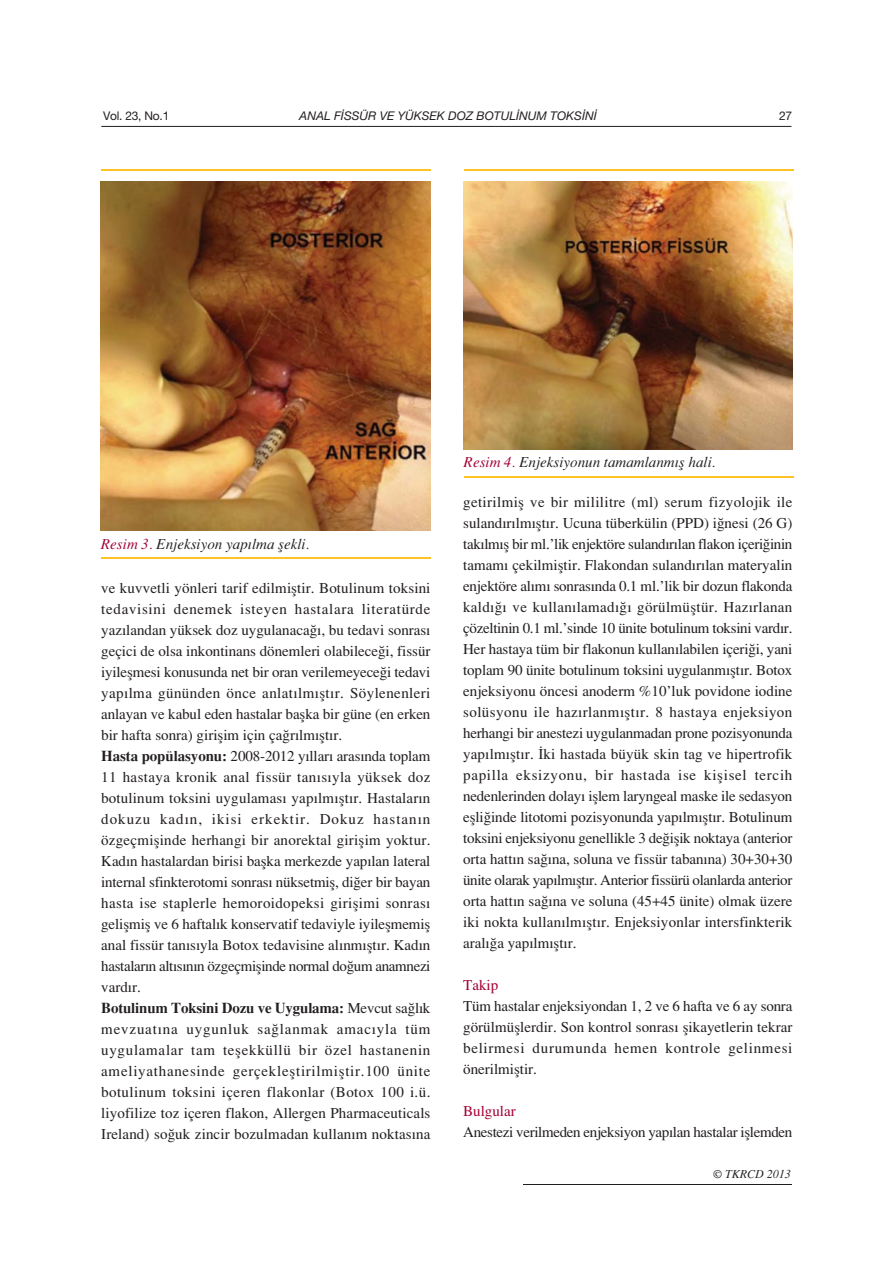
<style>
.page{position:relative;width:893px;height:1263px;background:#fff}
.page>*{position:absolute;margin:0;border:0;box-sizing:border-box;transform-origin:0 0}
.t1{font:15px/21px "Times Turk";color:#231f20;text-align:justify}
.t2{font:italic 15px "Times Turk";color:#231f20}
.t3{font:15px "Times Turk";letter-spacing:-.02em;color:#231f20}
.t4{font:15px "Times Turk B";letter-spacing:-.01em;color:#231f20}
.t5{font:15px "Times Turk";color:#a30134}
.t6{font:12px "Helvetica T Italic";color:#231f20}
.t7{font:12px "Helvetica T";letter-spacing:-.02em;color:#231f20}
.t8{font:italic 12px "Times Turk";color:#231f20}
.s1{color:#a30134}
.s2{font-family:"Times Turk B"}
.s3{font-family:"Times Turk"}
</style>
<div class="page">
<hr style="left:101px;top:126px;width:690px;height:1px;background:#231f20">
<hr style="left:523px;top:1184px;width:268px;height:1px;background:#231f20">
<img style="left:100px;top:181px;width:330px;height:349px">
<hr style="left:101px;top:170px;width:329px;height:1px;background:#ffc424">
<hr style="left:101px;top:558px;width:329px;height:1px;background:#ffc424">
<hr style="left:464px;top:170px;width:329px;height:1px;background:#ffc424">
<hr style="left:464px;top:476px;width:329px;height:2px;background:#ffc424">
<img style="left:463px;top:182px;width:329px;height:267px">
<p class="t7" style="left:103px;top:111px;width:68px">Vol. 23, No.1</p>
<p class="t6" style="left:299px;top:111px;width:299px">ANAL F‹SSÜR VE YÜKSEK DOZ BOTUL‹NUM TOKS‹N‹</p>
<p class="t7" style="left:779px;top:111px;width:15px">27</p>
<p class="t2" style="left:101px;top:539px;width:210px"><span class="s1">Resim 3.</span> Enjeksiyon yap›lma flekli.</p>
<p class="t1" style="left:101px;top:579px;width:331px;text-align:left">ve kuvvetli yönleri tarif edilmifltir. Botulinum toksini tedavisini denemek isteyen hastalara literatürde yaz›landan yüksek doz uygulanaca¤›, bu tedavi sonras› geçici de olsa inkontinans dönemleri olabilece¤i, fissür iyileflmesi konusunda net bir oran verilemeyece¤i tedavi yap›lma gününden önce anlat›lm›flt›r. Söylenenleri anlayan ve kabul eden hastalar baflka bir güne (en erken bir hafta sonra) giriflim için ça¤r›lm›flt›r.<br><span class="s2">Hasta popülasyonu:</span> 2008-2012 y›llar› aras›nda toplam 11 hastaya kronik anal fissür tan›s›yla yüksek doz botulinum toksini uygulamas› yap›lm›flt›r. Hastalar›n dokuzu kad›n, ikisi erkektir. Dokuz hastan›n özgeçmiflinde herhangi bir anorektal giriflim yoktur.<br>Kad›n hastalardan birisi baflka merkezde yap›lan lateral internal sfinkterotomi sonras› nüksetmifl, di¤er bir bayan hasta ise staplerle hemoroidopeksi giriflimi sonras› geliflmifl ve 6 haftal›k konservatif tedaviyle iyileflmemifl anal fissür tan›s›yla Botox tedavisine al›nm›flt›r. Kad›n hastalar›n alt›s›n›n özgeçmiflinde normal do¤um anamnezi vard›r.</p>
<p class="t4" style="left:101px;top:1003px;width:331px">Botulinum Toksini Dozu ve Uygulama: <span class="s3">Mevcut sa¤l›k</span></p>
<p class="t1" style="left:101px;top:1020px;width:331px">mevzuat›na uygunluk sa¤lanmak amac›yla tüm uygulamalar tam teflekküllü bir özel hastanenin ameliyathanesinde gerçeklefltirilmifltir.100 ünite botulinum toksini içeren flakonlar (Botox 100 i.ü. liyofilize toz içeren flakon, Allergen Pharmaceuticals Ireland) so¤uk zincir bozulmadan kullan›m noktas›na</p>
<p class="t2" style="left:464px;top:457px;width:253px"><span class="s1">Resim 4.</span> Enjeksiyonun tamamlanm›fl hali.</p>
<p class="t1" style="left:463px;top:493px;width:331px">getirilmifl ve bir mililitre (ml) serum fizyolojik ile suland›r›lm›flt›r. Ucuna tüberkülin (PPD) i¤nesi (26 G) tak›lm›fl bir ml.’lik enjektöre suland›r›lan flakon içeri¤inin tamam› çekilmifltir. Flakondan suland›r›lan materyalin enjektöre al›m› sonras›nda 0.1 ml.’lik bir dozun flakonda kald›¤› ve kullan›lamad›¤› görülmüfltür. Haz›rlanan çözeltinin 0.1 ml.’sinde 10 ünite botulinum toksini vard›r.<br>Her hastaya tüm bir flakonun kullan›labilen içeri¤i, yani toplam 90 ünite botulinum toksini uygulanm›flt›r. Botox enjeksiyonu öncesi anoderm %10’luk povidone iodine solüsyonu ile haz›rlanm›flt›r. 8 hastaya enjeksiyon herhangi bir anestezi uygulanmadan prone pozisyonunda yap›lm›flt›r. ‹ki hastada büyük skin tag ve hipertrofik papilla eksizyonu, bir hastada ise kiflisel tercih nedenlerinden dolay› ifllem laryngeal maske ile sedasyon eflli¤inde litotomi pozisyonunda yap›lm›flt›r. Botulinum toksini enjeksiyonu genellikle 3 de¤iflik noktaya (anterior orta hatt›n sa¤›na, soluna ve fissür taban›na) 30+30+30 ünite olarak yap›lm›flt›r. Anterior fissürü olanlarda anterior orta hatt›n sa¤›na ve soluna (45+45 ünite) olmak üzere iki nokta kullan›lm›flt›r. Enjeksiyonlar intersfinkterik aral›¤a yap›lm›flt›r.</p>
<p class="t5" style="left:463px;top:980px;width:36px">Takip</p>
<p class="t1" style="left:463px;top:997px;width:331px">Tüm hastalar enjeksiyondan 1, 2 ve 6 hafta ve 6 ay sonra görülmüfllerdir. Son kontrol sonras› flikayetlerin tekrar belirmesi durumunda hemen kontrole gelinmesi önerilmifltir.</p>
<p class="t5" style="left:463px;top:1106px;width:54px">Bulgular</p>
<p class="t3" style="left:463px;top:1127px;width:331px">Anestezi verilmeden enjeksiyon yap›lan hastalar ifllemden</p>
<p class="t8" style="left:713px;top:1170px;width:79px">© TKRCD 2013</p>
</div>
